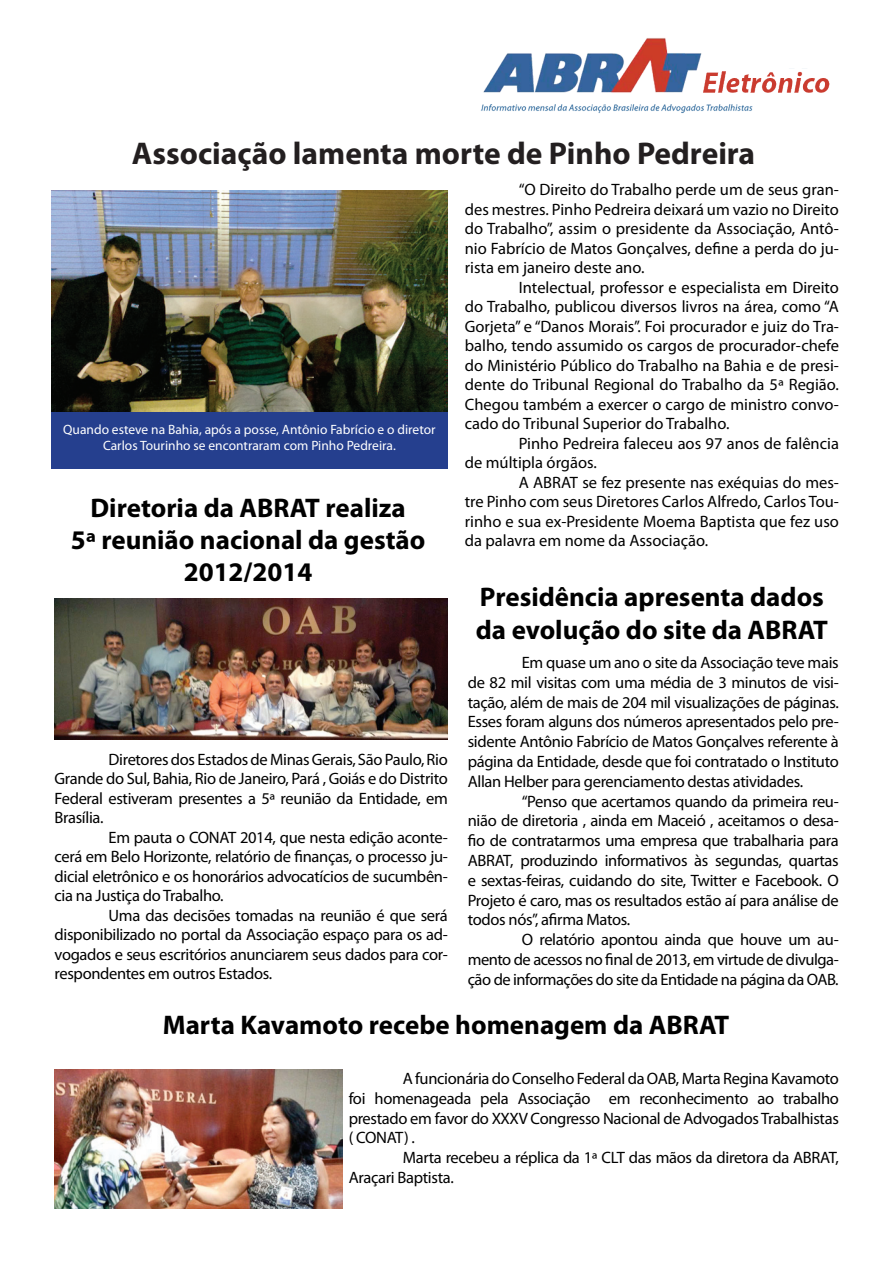
<style>
.page{position:relative;width:893px;height:1263px;background:#fff}
.page>*{position:absolute;margin:0;border:0;box-sizing:border-box;transform-origin:0 0}
.t1{font:700 31.5px "Myriad Pro";color:#231f20}
.t2{font:700 27px/32.4px "Myriad Pro";color:#000;text-align:center}
.t3{font:16.5px/19.5px "Myriad Pro";letter-spacing:-.02em;color:#000;text-align:justify}
.t4{font:16.5px/19.5px "Myriad Pro";color:#000}
.t5{font:13.5px/16.2px "Myriad Pro";color:#fff;text-align:center}
</style>
<div class="page">
<img style="left:480px;top:38px;width:350px;height:76px">
<img style="left:51px;top:190px;width:396px;height:222px">
<div style="left:51px;top:412px;width:396px;height:57px;background:#253f8e"></div>
<img style="left:55px;top:598px;width:393px;height:142px">
<img style="left:54px;top:1069px;width:288px;height:140px">
<h1 class="t1" style="left:132px;top:133px;width:625px">Associação lamenta morte de Pinho Pedreira</h1>
<p class="t5" style="left:63px;top:421px;width:374px">Quando esteve na Bahia, após a posse, Antônio Fabrício e o diretor<br>Carlos Tourinho se encontraram com Pinho Pedreira.</p>
<h2 class="t2" style="left:71px;top:490px;width:356px">Diretoria da ABRAT realiza<br>5ª reunião nacional da gestão<br>2012/2014</h2>
<p class="t3" style="left:465px;top:180px;width:376px;text-indent:54px">“O Direito do Trabalho perde um de seus gran&shy;des mestres. Pinho Pedreira deixará um vazio no Direito do Trabalho”, assim o presidente da Associação, Antô&shy;nio Fabrício de Matos Gonçalves, define a perda do ju&shy;rista em janeiro deste ano.</p>
<p class="t3" style="left:465px;top:277px;width:376px;text-indent:54px">Intelectual, professor e especialista em Direito do Trabalho, publicou diversos livros na área, como “A Gorjeta” e “Danos Morais”. Foi procurador e juiz do Tra&shy;balho, tendo assumido os cargos de procurador-chefe do Ministério Público do Trabalho na Bahia e de presi&shy;dente do Tribunal Regional do Trabalho da 5ª Região.<br>Chegou também a exercer o cargo de ministro convo&shy;cado do Tribunal Superior do Trabalho.</p>
<p class="t4" style="left:465px;top:433px;width:376px;text-indent:54px">Pinho Pedreira faleceu aos 97 anos de falência de múltipla órgãos.</p>
<p class="t3" style="left:465px;top:472px;width:376px;text-indent:54px">A ABRAT se fez presente nas exéquias do mes&shy;tre Pinho com seus Diretores Carlos Alfredo, Carlos Tou&shy;rinho e sua ex-Presidente Moema Baptista que fez uso da palavra em nome da Associação.</p>
<h2 class="t2" style="left:476px;top:580px;width:354px;text-align:left">Presidência apresenta dados da evolução do site da ABRAT</h2>
<p class="t3" style="left:468px;top:652px;width:373px;text-indent:54px">Em quase um ano o site da Associação teve mais de 82 mil visitas com uma média de 3 minutos de visi&shy;tação, além de mais de 204 mil visualizações de páginas.<br>Esses foram alguns dos números apresentados pelo pre&shy;sidente Antônio Fabrício de Matos Gonçalves referente à página da Entidade, desde que foi contratado o Instituto Allan Helber para gerenciamento destas atividades.</p>
<p class="t3" style="left:468px;top:791px;width:373px;text-indent:54px">“Penso que acertamos quando da primeira reu&shy;nião de diretoria , ainda em Maceió , aceitamos o desa&shy;fio de contratarmos uma empresa que trabalharia para ABRAT, produzindo informativos às segundas, quartas e sextas-feiras, cuidando do site, Twitter e Facebook. O Projeto é caro, mas os resultados estão aí para análise de todos nós”, afirma Matos.</p>
<p class="t3" style="left:468px;top:929px;width:373px;text-indent:54px">O relatório apontou ainda que houve um au&shy;mento de acessos no final de 2013, em virtude de divulga&shy;ção de informações do site da Entidade na página da OAB.</p>
<h2 class="t2" style="left:163px;top:1008px;width:568px">Marta Kavamoto recebe homenagem da ABRAT</h2>
<p class="t3" style="left:349px;top:1068px;width:492px;text-indent:54px">A funcionária do Conselho Federal da OAB, Marta Regina Kavamoto foi homenageada pela Associação em reconhecimento ao trabalho prestado em favor do XXXV Congresso Nacional de Advogados Trabalhistas ( CONAT) .</p>
<p class="t3" style="left:349px;top:1147px;width:492px;text-indent:54px">Marta recebeu a réplica da 1ª CLT das mãos da diretora da ABRAT,<br>Araçari Baptista.</p>
<p class="t3" style="left:55px;top:749px;width:395px;text-indent:54px">Diretores dos Estados de Minas Gerais, São Paulo, Rio Grande do Sul, Bahia, Rio de Janeiro, Pará , Goiás e do Distrito Federal estiveram presentes a 5ª reunião da Entidade, em Brasília.</p>
<p class="t3" style="left:55px;top:827px;width:395px;text-indent:54px">Em pauta o CONAT 2014, que nesta edição aconte&shy;cerá em Belo Horizonte, relatório de finanças, o processo ju&shy;dicial eletrônico e os honorários advocatícios de sucumbên&shy;cia na Justiça do Trabalho.</p>
<p class="t3" style="left:55px;top:905px;width:395px;text-indent:54px">Uma das decisões tomadas na reunião é que será disponibilizado no portal da Associação espaço para os ad&shy;vogados e seus escritórios anunciarem seus dados para cor&shy;respondentes em outros Estados.</p>
</div>
